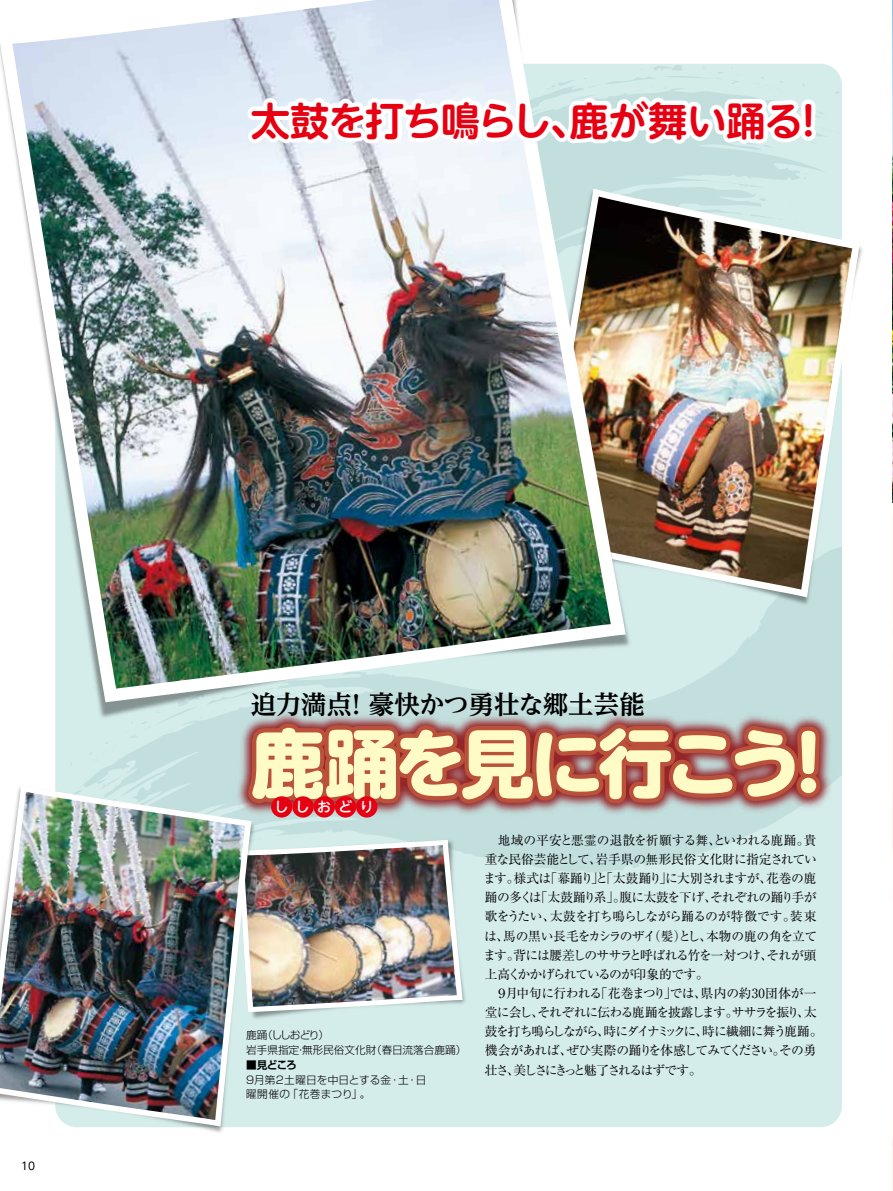
<style>
.page{position:relative;width:893px;height:1191px;background:#fff}
.page>*{position:absolute;margin:0;border:0;box-sizing:border-box;transform-origin:0 0}
.t1{font:800 74.4px "UD Shin M Go Pro";letter-spacing:-.09em;color:#fffbc7}
.t2{font:700 39.3px "UD Shin M Go Pro De";letter-spacing:-.035em;color:#e60012}
.t3{font:700 25.5px "UD Reimin Pro";letter-spacing:-.015em;color:#000}
.t4{font:500 13.8px "UD Shin M Go Pro";letter-spacing:.54em;color:#fff}
.t5{font:12.75px/19.2px "Ryumin Pr 6 N";letter-spacing:-.06em;color:#000}
.t6{font:300 10.65px/14.9px "Shin Go Pr 6 N";color:#000}
.t7{font:700 10.65px "Shin Go Pr 6 N De";color:#000}
.t8{font:10.65px "UD Shin Go Pro";color:#000}
</style>
<div class="page">
<div style="left:55px;top:64px;width:787px;height:1063px;background:#d4ecea;border-radius:21px"></div>
<img style="left:892px;top:0;width:1px;height:1191px">
<img style="left:839px;top:239px;width:13px;height:350px">
<svg style="left:306px;top:939px;width:157px;height:73px"></svg>
<img style="left:306px;top:880px;width:151px;height:127px">
<img style="left:892px;top:0;width:1px;height:502px">
<img style="left:12px;top:40px;width:43px;height:378px">
<img style="left:70px;top:880px;width:236px;height:253px">
<svg style="left:18px;top:787px;width:234px;height:339px"></svg>
<img style="left:0;top:791px;width:245px;height:329px">
<img style="left:188px;top:663px;width:654px;height:217px">
<img style="left:318px;top:824px;width:86px;height:188px">
<img style="left:55px;top:0;width:784px;height:824px">
<div style="left:271px;top:796px;width:21px;height:21px;background:#e60012;border-radius:50%"></div>
<div style="left:292px;top:796px;width:22px;height:21px;background:#e60012;border-radius:50%"></div>
<div style="left:314px;top:796px;width:21px;height:21px;background:#e60012;border-radius:50%"></div>
<div style="left:335px;top:796px;width:21px;height:21px;background:#e60012;border-radius:50%"></div>
<div style="left:356px;top:796px;width:21px;height:21px;background:#e60012;border-radius:50%"></div>
<h2 class="t2" style="left:251px;top:89px;width:579px">太鼓を打ち鳴らし、鹿が舞い踊る！</h2>
<p class="t8" style="left:21px;top:1157px;width:16px">10</p>
<h3 class="t3" style="left:251px;top:683px;width:396px">迫力満点！ 豪快かつ勇壮な郷土芸能</h3>
<h1 class="t1" style="left:251px;top:703px;width:596px">鹿踊を見に行こう！</h1>
<p class="t4" style="left:274px;top:796px;width:101px">ししおどり</p>
<p class="t6" style="left:246px;top:1026px;width:222px">鹿踊（ししおどり）<br>岩手県指定・無形民俗文化財（春日流落合鹿踊）</p>
<p class="t7" style="left:246px;top:1055px;width:52px">■見どころ</p>
<p class="t6" style="left:246px;top:1071px;width:182px">9月第2土曜日を中日とする金・土・日曜開催の「花巻まつり」。</p>
<p class="t5" style="left:483px;top:830px;width:341px">　地域の平安と悪霊の退散を祈願する舞、といわれる鹿踊。貴重な民俗芸能として、岩手県の無形民俗文化財に指定されています。様式は「幕踊り」と「太鼓踊り」に大別されますが、花巻の鹿踊の多くは「太鼓踊り系」。腹に太鼓を下げ、それぞれの踊り手が歌をうたい、太鼓を打ち鳴らしながら踊るのが特徴です。装束は、馬の黒い長毛をカシラのザイ（髪）とし、本物の鹿の角を立てます。背には腰差しのササラと呼ばれる竹を一対つけ、それが頭上高くかかげられているのが印象的です。<br>　９月中旬に行われる「花巻まつり」では、県内の約30団体が一堂に会し、それぞれに伝わる鹿踊を披露します。ササラを振り、太鼓を打ち鳴らしながら、時にダイナミックに、時に繊細に舞う鹿踊。機会があれば、ぜひ実際の踊りを体感してみてください。その勇壮さ、美しさにきっと魅了されるはずです。</p>
</div>
